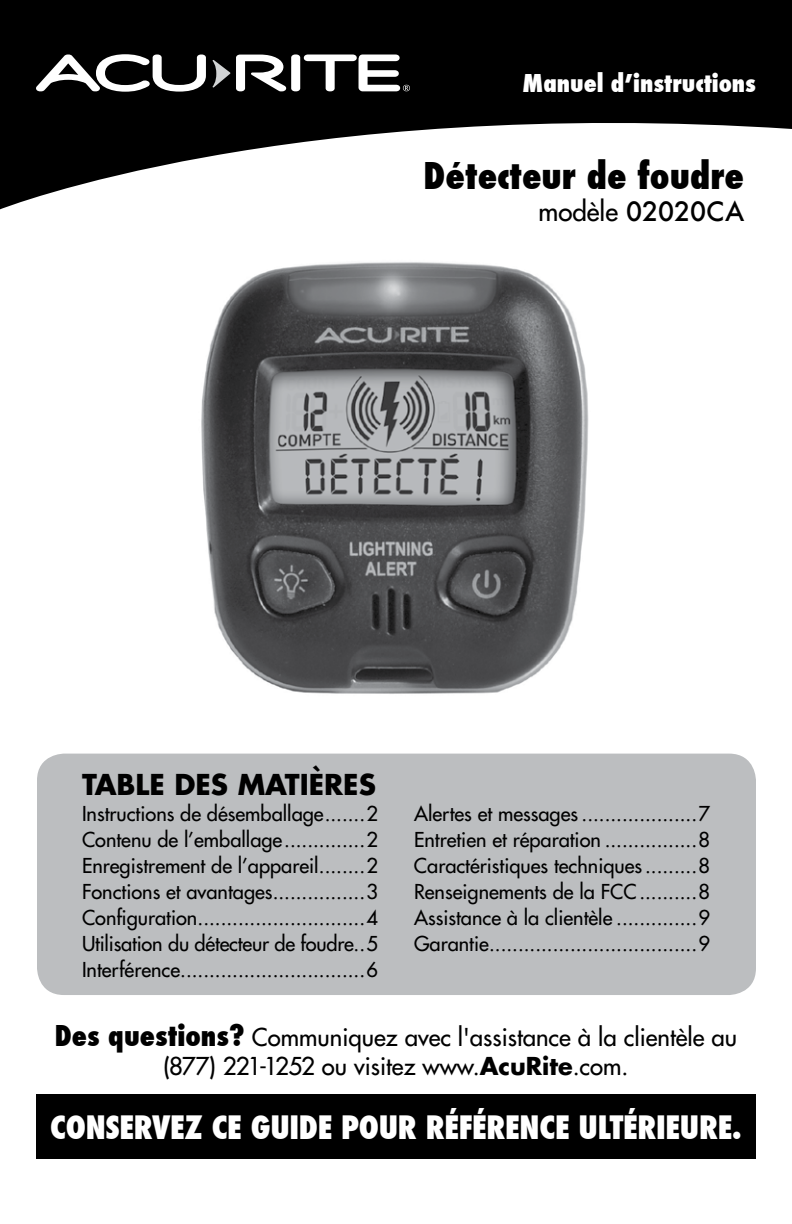
<style>
.page{position:relative;width:792px;height:1224px;background:#fff}
.page>*{position:absolute;margin:0;border:0;box-sizing:border-box;transform-origin:0 0}
.t1{font:800 condensed 36px "Futura";color:#000}
.t2{font:800 condensed 31.6px "Futura";letter-spacing:-.01em;color:#fff}
.t3{font:700 28px "Futura";color:#000}
.t4{font:500 26px "Futura";color:#000}
.t5{font:24px/28.8px "Futura";color:#000;text-align:center}
.t6{font:800 condensed 24px "Futura";color:#fff}
.t7{font:20px/26px "Futura";color:#000;text-align:justify}
.s1{font-weight:400}
.s2{font-weight:800;font-stretch:condensed;font-size:28px}
.s3{font-weight:700}
</style>
<div class="page">
<svg style="left:0;top:0;width:792px;height:209px;fill:#000"></svg>
<div style="left:37px;top:754px;width:719px;height:241px;background:#bcbec0;border-radius:27px"></div>
<svg style="left:213px;top:60px;width:17px;height:27px"></svg>
<svg style="left:236px;top:54px;width:174px;height:37px"></svg>
<svg style="left:36px;top:54px;width:170px;height:38px"></svg>
<img style="left:201px;top:262px;width:388px;height:432px">
<div style="left:36px;top:1094px;width:720px;height:65px;background:#000"></div>
<p class="t6" style="left:523px;top:66px;width:235px">Manuel d’instructions</p>
<h1 class="t1" style="left:424px;top:152px;width:322px">Détecteur de foudre</h1>
<h3 class="t4" style="left:538px;top:194px;width:207px"><span class="s1">modèle</span> 02020CA</h3>
<h3 class="t3" style="left:82px;top:765px;width:295px">TABLE DES MATIÈRES</h3>
<p class="t7" style="left:82px;top:801px;width:297px">Instructions de désemballage.......2<br>Contenu de l’emballage..............2<br>Enregistrement de l’appareil........2<br>Fonctions et avantages................3<br>Configuration.............................4<br>Utilisation du détecteur de foudre..5<br>Interférence................................6</p>
<p class="t7" style="left:414px;top:801px;width:298px">Alertes et messages ....................7<br>Entretien et réparation ................8<br>Caractéristiques techniques.........8<br>Renseignements de la FCC..........8<br>Assistance à la clientèle ..............9<br>Garantie....................................9</p>
<p class="t5" style="left:55px;top:1023px;width:684px"><span class="s2">Des questions?</span> Communiquez avec l'assistance à la clientèle au (877) 221-1252 ou visitez www.<span class="s3">AcuRite</span>.com.</p>
<h2 class="t2" style="left:50px;top:1106px;width:693px">CONSERVEZ CE GUIDE POUR RÉFÉRENCE ULTÉRIEURE.</h2>
</div>
